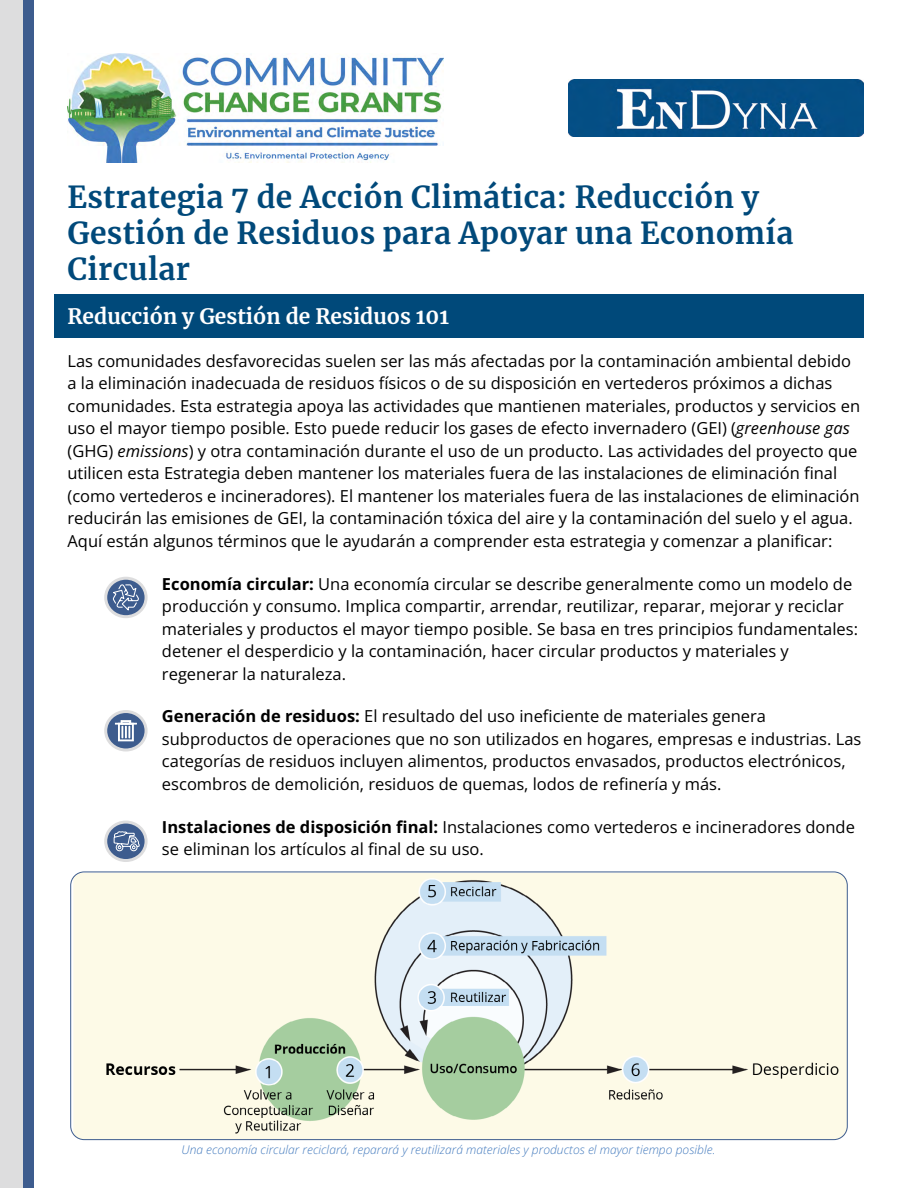
<style>
.page{position:relative;width:918px;height:1188px;background:#fff}
.page>*{position:absolute;margin:0;border:0;box-sizing:border-box;transform-origin:0 0}
.t1{font:700 30px/36px "Merriweather";letter-spacing:.01em;color:#00497a}
.t2{font:700 21px "Merriweather";color:#fff}
.t3{font:16.5px/22.5px "Open Sans";color:#000}
.t4{font:italic 300 12px "Open Sans";color:#447bbe}
.s1{font-style:italic}
.s2{font-weight:700}
</style>
<div class="page">
<div style="left:54px;top:295px;width:810px;height:43px;background:#00497a"></div>
<img style="left:68px;top:54px;width:375px;height:109px">
<div style="left:0;top:0;width:34px;height:1188px;background:#ddddde"></div>
<div style="left:23px;top:0;width:11px;height:1188px;background:#3d5c8e"></div>
<svg style="left:106px;top:712px;width:40px;height:38px"></svg>
<div style="left:104px;top:710px;width:44px;height:42px;border:3px solid #ddddde;border-radius:50%"></div>
<svg style="left:106px;top:578px;width:40px;height:39px"></svg>
<div style="left:104px;top:577px;width:44px;height:41px;border:3px solid #ddddde;border-radius:50%"></div>
<svg style="left:106px;top:822px;width:40px;height:39px"></svg>
<div style="left:104px;top:821px;width:44px;height:41px;border:3px solid #ddddde;border-radius:50%"></div>
<img style="left:568px;top:80px;width:296px;height:57px">
<img style="left:73px;top:873px;width:774px;height:267px">
<svg style="left:115px;top:721px;width:21px;height:20px"></svg>
<svg style="left:111px;top:583px;width:29px;height:30px"></svg>
<svg style="left:113px;top:830px;width:27px;height:23px"></svg>
<h1 class="t1" style="left:68px;top:178px;width:727px">Estrategia 7 de Acción Climática: Reducción y<br>Gestión de Residuos para Apoyar una Economía<br>Circular</h1>
<h2 class="t2" style="left:68px;top:302px;width:383px">Reducción y Gestión de Residuos 101</h2>
<p class="t3" style="left:67px;top:349px;width:794px">Las comunidades desfavorecidas suelen ser las más afectadas por la contaminación ambiental debido a la eliminación inadecuada de residuos físicos o de su disposición en vertederos próximos a dichas comunidades. Esta estrategia apoya las actividades que mantienen materiales, productos y servicios en uso el mayor tiempo posible. Esto puede reducir los gases de efecto invernadero (GEI) (<span class="s1">greenhouse gas </span>(GHG) <span class="s1">emissions</span>) y otra contaminación durante el uso de un producto. Las actividades del proyecto que utilicen esta Estrategia deben mantener los materiales fuera de las instalaciones de eliminación final (como vertederos e incineradores). El mantener los materiales fuera de las instalaciones de eliminación reducirán las emisiones de GEI, la contaminación tóxica del aire y la contaminación del suelo y el agua.<br>Aquí están algunos términos que le ayudarán a comprender esta estrategia y comenzar a planificar:</p>
<p class="t3" style="left:162px;top:572px;width:698px"><span class="s2">Economía circular:</span> Una economía circular se describe generalmente como un modelo de producción y consumo. Implica compartir, arrendar, reutilizar, reparar, mejorar y reciclar materiales y productos el mayor tiempo posible. Se basa en tres principios fundamentales: detener el desperdicio y la contaminación, hacer circular productos y materiales y regenerar la naturaleza.</p>
<p class="t3" style="left:162px;top:705px;width:701px"><span class="s2">Generación de residuos:</span> El resultado del uso ineficiente de materiales genera subproductos de operaciones que no son utilizados en hogares, empresas e industrias. Las categorías de residuos incluyen alimentos, productos envasados, productos electrónicos, escombros de demolición, residuos de quemas, lodos de refinería y más.</p>
<p class="t3" style="left:162px;top:815px;width:695px"><span class="s2">Instalaciones de disposición final:</span> Instalaciones como vertederos e incineradores donde se eliminan los artículos al final de su uso.</p>
<p class="t4" style="left:181px;top:1142px;width:535px">Una economía circular reciclará, reparará y reutilizará materiales y productos el mayor tiempo posible.</p>
</div>
